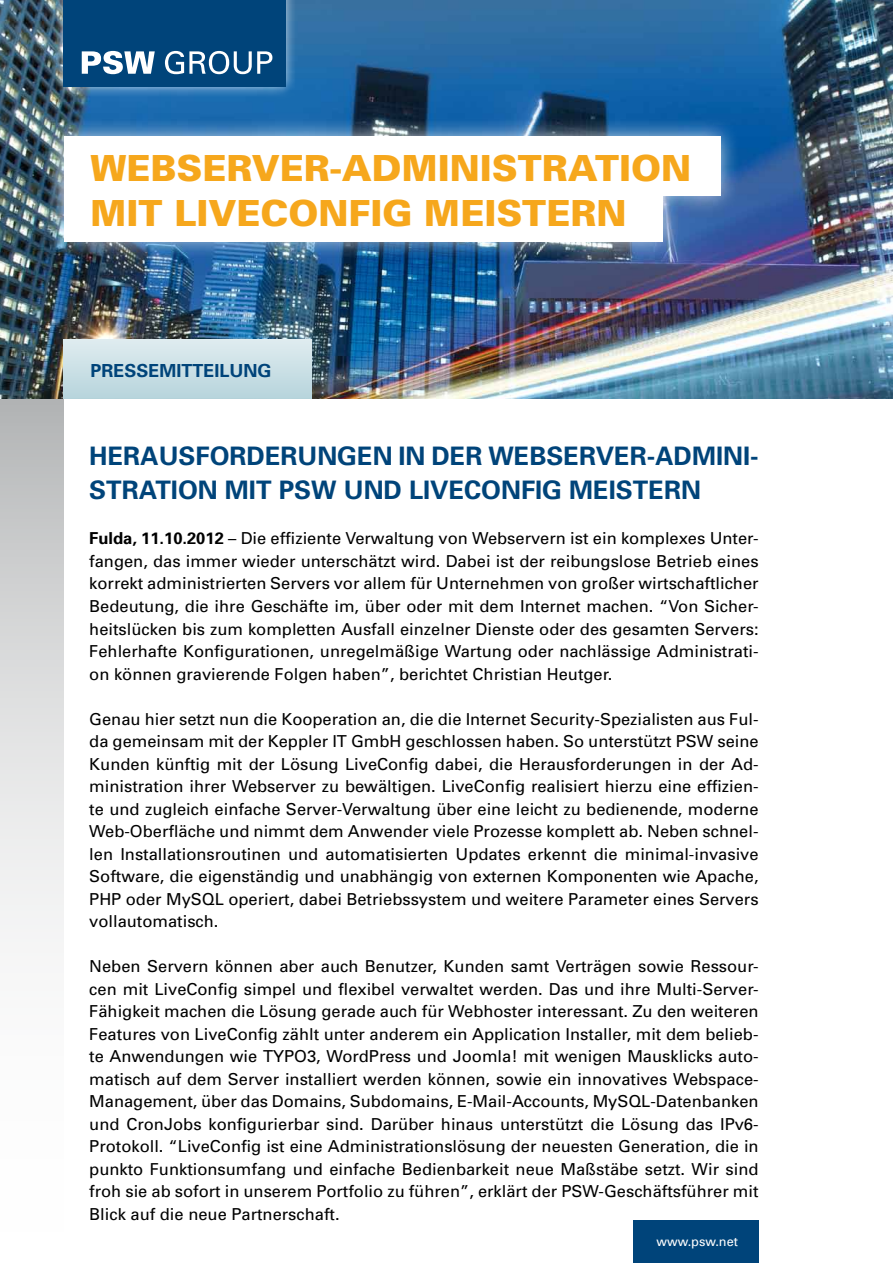
<style>
.page{position:relative;width:893px;height:1263px;background:#fff}
.page>*{position:absolute;margin:0;border:0;box-sizing:border-box;transform-origin:0 0}
.t1{font:900 36px/45px "Univers";color:#f6a71c}
.t2{font:700 25.5px "Univers";color:#00447a}
.t3{font:700 18px "Univers";color:#00447a}
.t4{font:16.5px/22.5px "Univers";color:#000;text-align:justify}
.t5{font:12.75px "Univers";color:#fff}
.s1{font-weight:700}
</style>
<div class="page">
<div style="left:0;top:398px;width:64px;height:865px;background:linear-gradient(to bottom,#bec0c1,#fff)"></div>
<img style="left:0;top:0;width:893px;height:398px">
<div style="left:64px;top:339px;width:248px;height:59px;background:linear-gradient(to bottom,#e0ecf0,#b7d4dc)"></div>
<div style="left:51px;top:0;width:246px;height:99px;background:#fff;opacity:.75"></div>
<div style="left:63px;top:0;width:223px;height:87px;background:#00447a"></div>
<svg style="left:82px;top:51px;width:73px;height:23px"></svg>
<svg style="left:165px;top:51px;width:107px;height:23px"></svg>
<div style="left:43px;top:116px;width:697px;height:99px;background:#fff;opacity:.75"></div>
<div style="left:64px;top:136px;width:657px;height:60px;background:#fff"></div>
<div style="left:43px;top:161px;width:638px;height:100px;background:#fff;opacity:.75"></div>
<div style="left:64px;top:182px;width:598px;height:59px;background:#fff"></div>
<div style="left:634px;top:1220px;width:125px;height:43px;background:#00447a"></div>
<h1 class="t1" style="left:90px;top:145px;width:602px">WEBSERVER-ADMINISTRATION<br>MIT LIVECONFIG MEISTERN</h1>
<p class="t3" style="left:90px;top:360px;width:183px">PRESSEMITTEILUNG</p>
<h2 class="t2" style="left:89px;top:440px;width:195px">HERAUSFORDERUNGEN</h2>
<h2 class="t2" style="left:399px;top:440px;width:166px">IN DER WEBSER</h2>
<h2 class="t2" style="left:596px;top:440px;width:112px">VER-ADMINI</h2>
<h2 class="t2" style="left:750px;top:440px;width:10px">-</h2>
<h2 class="t2" style="left:89px;top:475px;width:18px">STR</h2>
<h2 class="t2" style="left:139px;top:475px;width:102px">ATION MIT</h2>
<h2 class="t2" style="left:279px;top:475px;width:308px">PSW UN D LIVECONFIG MEISTERN</h2>
<p class="t4" style="left:89px;top:527px;width:671px"><span class="s1">FULDA, 11.10.2012</span> – Die effiziente Verwaltung von Webservern ist ein komplexes Unter&shy;fangen, das immer wieder unterschätzt wird. Dabei ist der reibungslose Betrieb eines korrekt administrierten Servers vor allem für Unternehmen von großer wirtschaftlicher Bedeutung, die ihre Geschäfte im, über oder mit dem Internet machen. “Von Sicher&shy;heitslücken bis zum kompletten Ausfall einzelner Dienste oder des gesamten Servers:<br>Fehlerhafte Konfigurationen, unregelmäßige Wartung oder nachlässige Administrati&shy;on können gravierende Folgen haben”, berichtet Christian Heutger.</p>
<p class="t4" style="left:89px;top:708px;width:671px">Genau hier setzt nun die Kooperation an, die die Internet Security-Spezialisten aus Ful&shy;da gemeinsam mit der Keppler IT GmbH geschlossen haben. So unterstützt PSW seine Kunden künftig mit der Lösung LiveConfig dabei, die Herausforderungen in der Ad&shy;ministration ihrer Webserver zu bewältigen. LiveConfig realisiert hierzu eine effizien&shy;te und zugleich einfache Server-Verwaltung über eine leicht zu bedienende, moderne Web-Oberfläche und nimmt dem Anwender viele Prozesse komplett ab. Neben schnel&shy;len Installationsroutinen und automatisierten Updates erkennt die minimal-invasive Software, die eigenständig und unabhängig von externen Komponenten wie Apache, PHP oder MySQL operiert, dabei Betriebssystem und weitere Parameter eines Servers vollautomatisch.</p>
<p class="t4" style="left:89px;top:955px;width:671px">Neben Servern können aber auch Benutzer, Kunden samt Verträgen sowie Ressour&shy;cen mit LiveConfig simpel und flexibel verwaltet werden. Das und ihre Multi-Server-Fähigkeit machen die Lösung gerade auch für Webhoster interessant. Zu den weiteren Features von LiveConfig zählt unter anderem ein Application Installer, mit dem belieb&shy;te Anwendungen wie TYPO3, WordPress und Joomla! mit wenigen Mausklicks auto&shy;matisch auf dem Server installiert werden können, sowie ein innovatives Webspace-Management, über das Domains, Subdomains, E-Mail-Accounts, MySQL-Datenbanken und CronJobs konfigurierbar sind. Darüber hinaus unterstützt die Lösung das IPv6- Protokoll. “LiveConfig ist eine Administrationslösung der neuesten Generation, die in punkto Funktionsumfang und einfache Bedienbarkeit neue Maßstäbe setzt. Wir sind froh sie ab sofort in unserem Portfolio zu führen”, erklärt der PSW-Geschäftsführer mit Blick auf die neue Partnerschaft.</p>
<p class="t5" style="left:657px;top:1234px;width:83px">www.psw.net</p>
</div>
